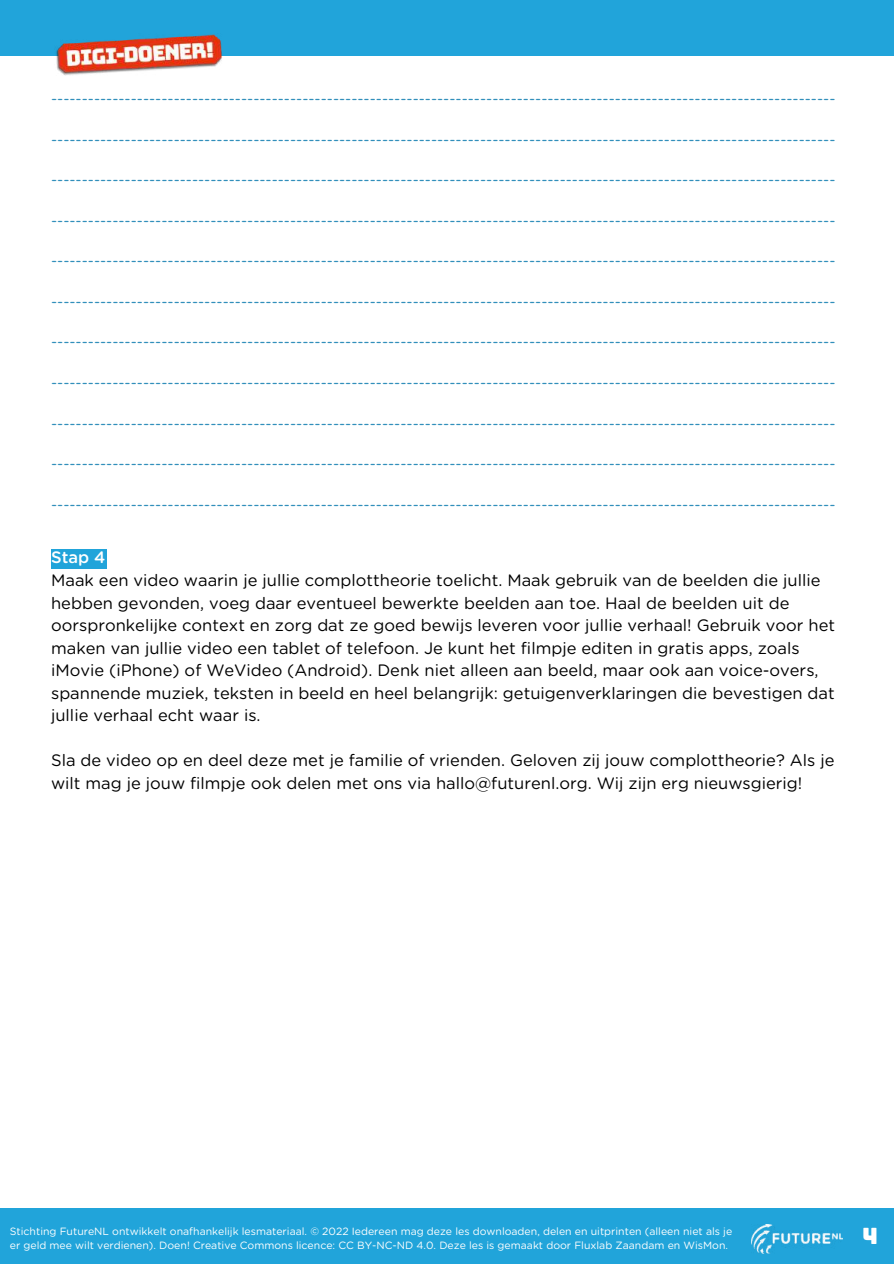
<style>
.page{position:relative;width:894px;height:1264px;background:#fff}
.page>*{position:absolute;margin:0;border:0;box-sizing:border-box;transform-origin:0 0}
.t1{font:22.5px "Bungee";color:#fff}
.t2{font:16.5px/22.5px "Gotham Rounded";color:#000}
.t3{font:500 16.5px "Gotham Rounded";color:#fff}
.t4{font:15px "Gotham Rounded";color:#318fbb}
.t5{font:10.5px/14px "Gotham Rounded";color:#fff}
</style>
<div class="page">
<div style="left:0;top:0;width:893px;height:56px;background:#21a4da"></div>
<img style="left:56px;top:34px;width:166px;height:42px">
<div style="left:51px;top:549px;width:55px;height:19px;background:#21a4da"></div>
<div style="left:0;top:1208px;width:893px;height:55px;background:#21a4da"></div>
<img style="left:751px;top:1224px;width:91px;height:29px">
<p class="t4" style="left:51px;top:92px;width:785px">--------------------------------------------------------------------------------------------------------------------------------</p>
<p class="t4" style="left:51px;top:133px;width:785px">--------------------------------------------------------------------------------------------------------------------------------</p>
<p class="t4" style="left:51px;top:173px;width:785px">--------------------------------------------------------------------------------------------------------------------------------</p>
<p class="t4" style="left:51px;top:214px;width:785px">--------------------------------------------------------------------------------------------------------------------------------</p>
<p class="t4" style="left:51px;top:254px;width:785px">--------------------------------------------------------------------------------------------------------------------------------</p>
<p class="t4" style="left:51px;top:295px;width:785px">--------------------------------------------------------------------------------------------------------------------------------</p>
<p class="t4" style="left:51px;top:335px;width:785px">--------------------------------------------------------------------------------------------------------------------------------</p>
<p class="t4" style="left:51px;top:376px;width:785px">--------------------------------------------------------------------------------------------------------------------------------</p>
<p class="t4" style="left:51px;top:416px;width:785px">--------------------------------------------------------------------------------------------------------------------------------</p>
<p class="t4" style="left:51px;top:457px;width:785px">--------------------------------------------------------------------------------------------------------------------------------</p>
<p class="t4" style="left:51px;top:497px;width:785px">--------------------------------------------------------------------------------------------------------------------------------</p>
<p class="t3" style="left:51px;top:550px;width:56px">Stap 4</p>
<p class="t2" style="left:51px;top:570px;width:785px">Maak een video waarin je jullie complottheorie toelicht. Maak gebruik van de beelden die jullie hebben gevonden, voeg daar eventueel bewerkte beelden aan toe. Haal de beelden uit de oorspronkelijke context en zorg dat ze goed bewijs leveren voor jullie verhaal! Gebruik voor het maken van jullie video een tablet of telefoon. Je kunt het filmpje editen in gratis apps, zoals iMovie (iPhone) of WeVideo (Android). Denk niet alleen aan beeld, maar ook aan voice-overs, spannende muziek, teksten in beeld en heel belangrijk: getuigenverklaringen die bevestigen dat jullie verhaal echt waar is.</p>
<p class="t2" style="left:51px;top:750px;width:784px">Sla de video op en deel deze met je familie of vrienden. Geloven zij jouw complottheorie? Als je wilt mag je jouw filmpje ook delen met ons via hallo@futurenl.org. Wij zijn erg nieuwsgierig!</p>
<p class="t5" style="left:10px;top:1224px;width:723px">Stichting FutureNL ontwikkelt onafhankelijk lesmateriaal. © 2022 Iedereen mag deze les downloaden, delen en uitprinten (alleen niet als je er geld mee wilt verdienen). Doen! Creative Commons licence: CC BY-NC-ND 4.0. Deze les is gemaakt door Fluxlab Zaandam en WisMon.</p>
<h1 class="t1" style="left:861px;top:1227px;width:17px">421</h1>
</div>
